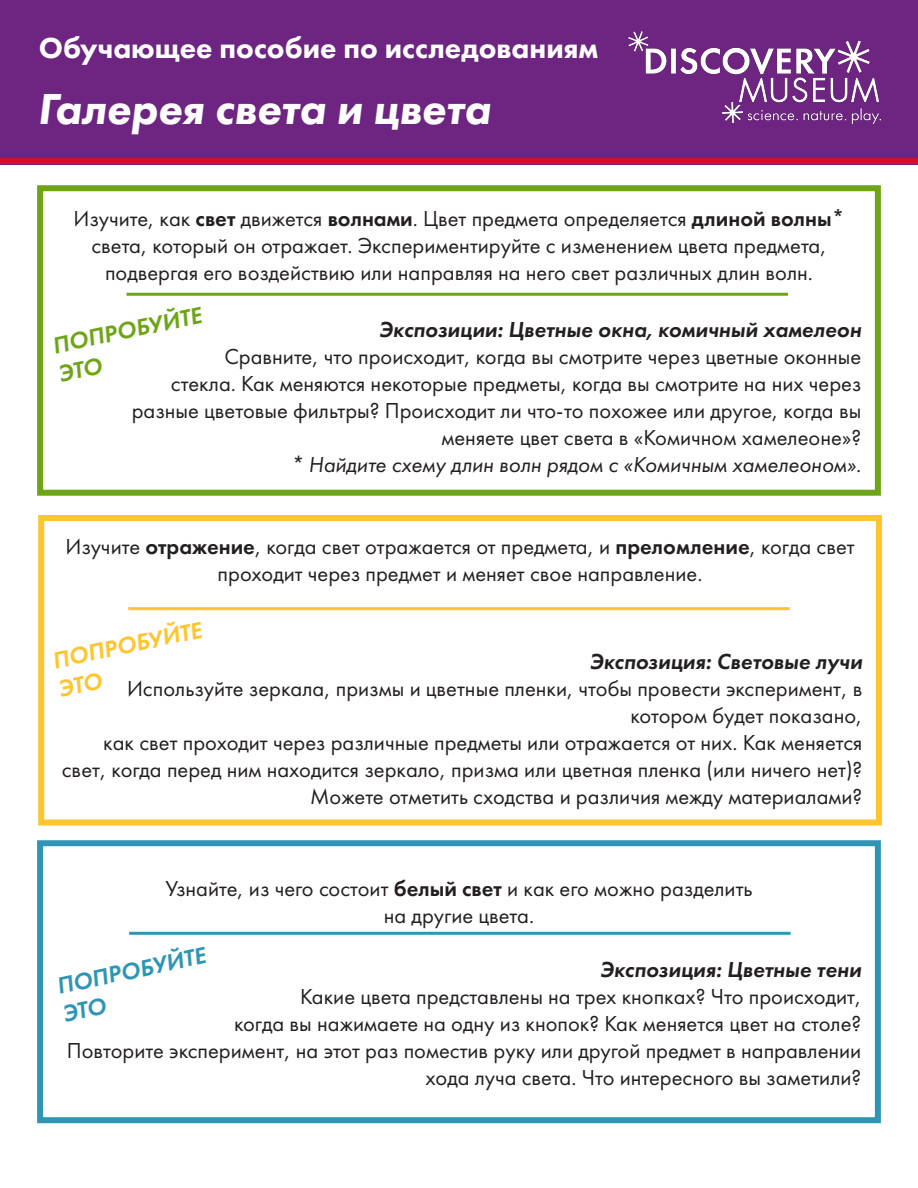
<style>
.page{position:relative;width:918px;height:1188px;background:#fff}
.page>*{position:absolute;margin:0;border:0;box-sizing:border-box;transform-origin:0 0}
.t1{font:italic 800 45px "Futura PT";color:#fff}
.t2{font:30px "Futura PT Heavy";color:#fff}
.t3{font:italic 600 24px/28.8px "Futura PT";color:#ffc52e}
.t4{font:italic 600 24px/28.8px "Futura PT";color:#6ea516}
.t5{font:italic 600 24px/28.8px "Futura PT";color:#2e96b4}
.t6{font:22.5px/27px "Futura PT Book";color:#231f20;text-align:right}
.t7{font:italic 600 22.5px "Futura PT";color:#231f20}
.t8{font:italic 22.5px "Futura PT";color:#231f20}
.s1{font-family:"Futura PT Demi"}
</style>
<div class="page">
<div style="left:38px;top:515px;width:844px;height:311px;border:6px solid #ffc52e"></div>
<div style="left:0;top:0;width:918px;height:164px;background:#6e2581"></div>
<img style="left:628px;top:31px;width:253px;height:93px">
<div style="left:0;top:158px;width:918px;height:6px;background:#d40f2c"></div>
<div style="left:37px;top:185px;width:844px;height:311px;border:6px solid #6ea516"></div>
<div style="left:37px;top:840px;width:844px;height:283px;border:6px solid #2e96b4"></div>
<hr style="left:127px;top:293px;width:661px;height:3px;background:#6ea516">
<hr style="left:128px;top:607px;width:662px;height:3px;background:#ffc52e">
<hr style="left:129px;top:932px;width:662px;height:3px;background:#2e96b4">
<p class="t2" style="left:39px;top:29px;width:561px">Обучающее пособие по исследованиям</p>
<p class="t1" style="left:38px;top:81px;width:455px">Галерея света и цвета</p>
<p class="t6" style="left:73px;top:205px;width:773px;text-align:center">Изучите, как <span class="s1">свет</span> движется <span class="s1">волнами</span>. Цвет предмета определяется <span class="s1">длиной волны* </span>света, который он отражает. Экспериментируйте с изменением цвета предмета, подвергая его воздействию или направляя на него свет различных длин волн.</p>
<p class="t7" style="left:379px;top:315px;width:484px">Экспозиции: Цветные окна, комичный хамелеон</p>
<p class="t6" style="left:224px;top:343px;width:639px">Сравните, что происходит, когда вы смотрите через цветные оконные</p>
<p class="t6" style="left:171px;top:370px;width:692px">стекла. Как меняются некоторые предметы, когда вы смотрите на них через</p>
<p class="t6" style="left:132px;top:397px;width:731px">разные цветовые фильтры? Происходит ли что-то похожее или другое, когда вы меняете цвет света в «Комичном хамелеоне»?</p>
<p class="t8" style="left:290px;top:452px;width:572px">* Найдите схему длин волн рядом с «Комичным хамелеоном».</p>
<p class="t4" style="left:50px;top:331px;width:153px;rotate:-12deg">ПОПРОБУЙТЕ<br>ЭТО</p>
<p class="t6" style="left:65px;top:533px;width:791px;text-align:center">Изучите <span class="s1">отражение</span>, когда свет отражается от предмета, и <span class="s1">преломление</span>, когда свет проходит через предмет и меняет свое направление.</p>
<p class="t3" style="left:50px;top:646px;width:153px;rotate:-12deg">ПОПРОБУЙТЕ<br>ЭТО</p>
<p class="t7" style="left:590px;top:647px;width:274px">Экспозиция: Световые лучи</p>
<p class="t6" style="left:127px;top:675px;width:737px">Используйте зеркала, призмы и цветные пленки, чтобы провести эксперимент, в котором будет показано,</p>
<p class="t6" style="left:62px;top:729px;width:802px">как свет проходит через различные предметы или отражается от них. Как меняется свет, когда перед ним находится зеркало, призма или цветная пленка (или ничего нет)?<br>Можете отметить сходства и различия между материалами?</p>
<p class="t6" style="left:165px;top:875px;width:589px">Узнайте, из чего состоит <span class="s1">белый свет</span> и как его можно разделить</p>
<p class="t6" style="left:384px;top:902px;width:152px">на другие цвета.</p>
<p class="t7" style="left:600px;top:955px;width:263px">Экспозиция: Цветные тени</p>
<p class="t6" style="left:300px;top:983px;width:563px">Какие цвета представлены на трех кнопках? Что происходит,</p>
<p class="t6" style="left:234px;top:1010px;width:629px">когда вы нажимаете на одну из кнопок? Как меняется цвет на столе?</p>
<p class="t6" style="left:67px;top:1037px;width:796px">Повторите эксперимент, на этот раз поместив руку или другой предмет в направлении хода луча света. Что интересного вы заметили?</p>
<p class="t5" style="left:54px;top:972px;width:153px;rotate:-12deg">ПОПРОБУЙТЕ<br>ЭТО</p>
</div>
